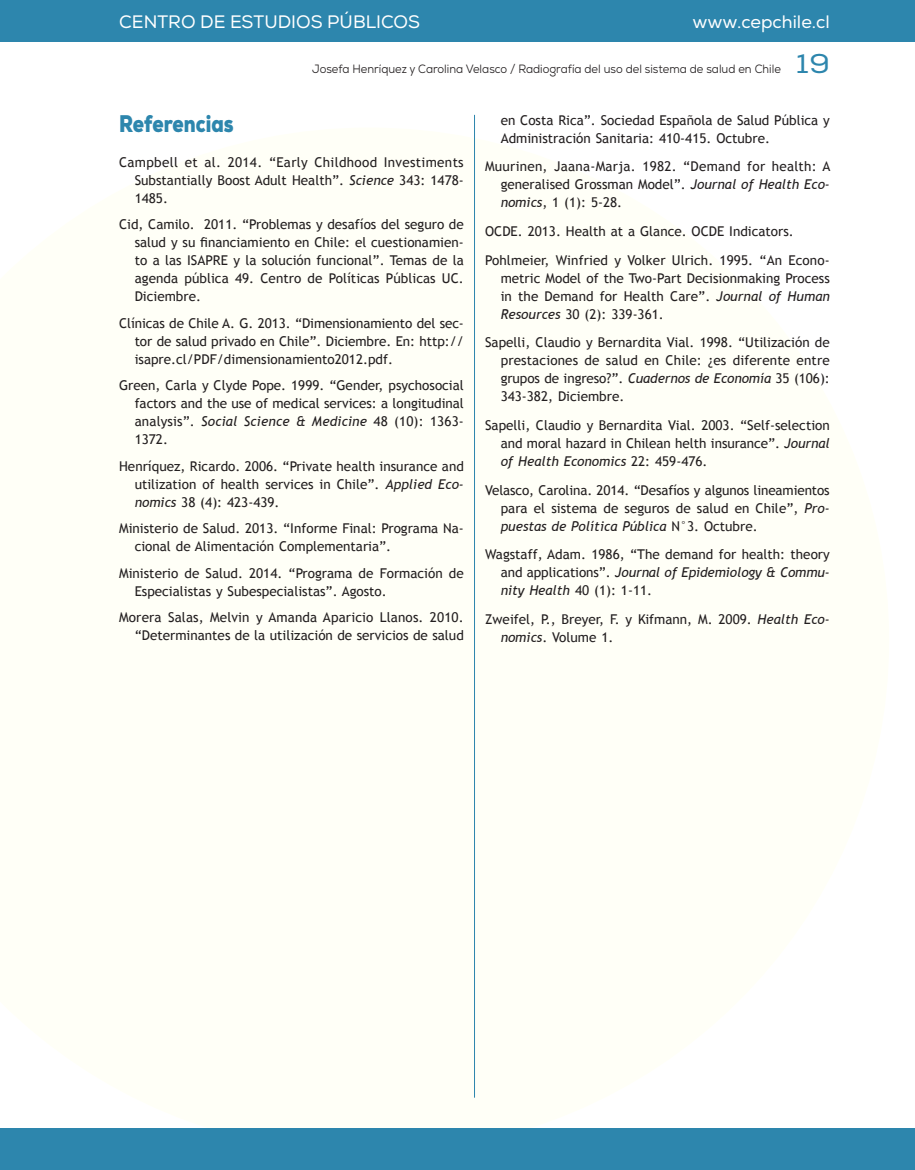
<style>
.page{position:relative;width:915px;height:1170px;background:#fff}
.page>*{position:absolute;margin:0;border:0;box-sizing:border-box;transform-origin:0 0}
.t1{font:27px "Nexa";color:#2d86ad;scale:1.1 1}
.t2{font:900 24px "Nexa";color:#2d86ad;scale:.8 1}
.t3{font:18px "Nexa";color:#fff}
.t4{font:13.5px/18px "Trebuchet MS";color:#231f20;text-align:justify}
.t5{font:12px "Nexa";color:#231f20;scale:.93 1}
.s1{font-style:italic}
</style>
<div class="page">
<hr style="left:474px;top:115px;width:1px;height:982px;background:#2d86ad">
<div style="left:0;top:0;width:914px;height:41px;background:#2d86ad"></div>
<div style="left:0;top:1128px;width:914px;height:41px;background:#2d86ad"></div>
<h3 class="t3" style="left:119px;top:11px;width:302px">CENTRO DE ESTUDIOS PÚBLICOS</h3>
<h3 class="t3" style="left:692px;top:11px;width:139px">www.cepchile.cl</h3>
<p class="t5" style="left:312px;top:62px;width:505px">Josefa Henríquez y Carolina Velasco / Radiografía del uso del sistema de salud en Chile</p>
<h2 class="t2" style="left:119px;top:108px;width:145px">Referencias</h2>
<p class="t4" style="left:135px;top:153px;width:330px;text-indent:-16px">Campbell et al. 2014. “Early Childhood Investiments Substantially Boost Adult Health”. <span class="s1">Science</span> 343: 1478- 1485.</p>
<p class="t4" style="left:135px;top:216px;width:330px;text-indent:-16px">Cid, Camilo. 2011. “Problemas y desafíos del seguro de salud y su financiamiento en Chile: el cuestionamien&shy;to a las ISAPRE y la solución funcional”. Temas de la agenda pública 49. Centro de Políticas Públicas UC.<br>Diciembre.</p>
<p class="t4" style="left:135px;top:314px;width:330px;text-indent:-16px">Clínicas de Chile A. G. 2013. “Dimensionamiento del sec&shy;tor de salud privado en Chile”. Diciembre. En: http:// isapre.cl/PDF/dimensionamiento2012.pdf.</p>
<p class="t4" style="left:135px;top:376px;width:330px;text-indent:-16px">Green, Carla y Clyde Pope. 1999. “Gender, psychosocial factors and the use of medical services: a longitudinal analysis”. <span class="s1">Social Science &amp; Medicine</span> 48 (10): 1363- 1372.</p>
<p class="t4" style="left:135px;top:457px;width:330px;text-indent:-16px">Henríquez, Ricardo. 2006. “Private health insurance and utilization of health services in Chile”. <span class="s1">Applied Eco&shy;nomics</span> 38 (4): 423-439.</p>
<p class="t4" style="left:135px;top:519px;width:330px;text-indent:-16px">Ministerio de Salud. 2013. “Informe Final: Programa Na&shy;cional de Alimentación Complementaria”.</p>
<p class="t4" style="left:135px;top:564px;width:330px;text-indent:-16px">Ministerio de Salud. 2014. “Programa de Formación de<br>Especialistas y Subespecialistas”. Agosto.</p>
<p class="t4" style="left:119px;top:608px;width:346px;text-align:right">Morera Salas, Melvin y Amanda Aparicio Llanos. 2010. “Determinantes de la utilización de servicios de salud</p>
<h1 class="t1" style="left:796px;top:47px;width:32px">19</h1>
<p class="t4" style="left:500px;top:111px;width:330px">en Costa Rica”. Sociedad Española de Salud Pública y<br>Administración Sanitaria: 410-415. Octubre.</p>
<p class="t4" style="left:500px;top:158px;width:331px;text-indent:-16px">Muurinen, Jaana-Marja. 1982. “Demand for health: A generalised Grossman Model”. <span class="s1">Journal of Health Eco&shy;nomics</span>, 1 (1): 5-28.</p>
<p class="t4" style="left:485px;top:217px;width:346px;line-height:28.7px">OCDE. 2013. Health at a Glance. OCDE Indicators.<br>Pohlmeier, Winfried y Volker Ulrich. 1995. “An Econo-</p>
<p class="t4" style="left:500px;top:269px;width:330px">metric Model of the Two-Part Decisionmaking Process in the Demand for Health Care”. <span class="s1">Journal of Human Resources</span> 30 (2): 339-361.</p>
<p class="t4" style="left:500px;top:334px;width:330px;text-indent:-16px">Sapelli, Claudio y Bernardita Vial. 1998. “Utilización de prestaciones de salud en Chile: ¿es diferente entre grupos de ingreso?”. <span class="s1">Cuadernos de Economía</span> 35 (106):<br>343-382, Diciembre.</p>
<p class="t4" style="left:500px;top:416px;width:330px;text-indent:-16px">Sapelli, Claudio y Bernardita Vial. 2003. “Self-selection and moral hazard in Chilean helth insurance”. <span class="s1">Journal of Health Economics</span> 22: 459-476.</p>
<p class="t4" style="left:500px;top:481px;width:330px;text-indent:-16px">Velasco, Carolina. 2014. “Desafíos y algunos lineamientos para el sistema de seguros de salud en Chile”, <span class="s1">Pro&shy;puestas de Política Pública</span> N°3. Octubre.</p>
<p class="t4" style="left:500px;top:545px;width:330px;text-indent:-16px">Wagstaff, Adam. 1986, “The demand for health: theory and applications”. <span class="s1">Journal of Epidemiology &amp; Commu&shy;nity Health</span> 40 (1): 1-11.</p>
<p class="t4" style="left:500px;top:610px;width:330px;text-indent:-16px">Zweifel, P., Breyer, F. y Kifmann, M. 2009. <span class="s1">Health Eco&shy;nomics</span>. Volume 1.</p>
</div>
